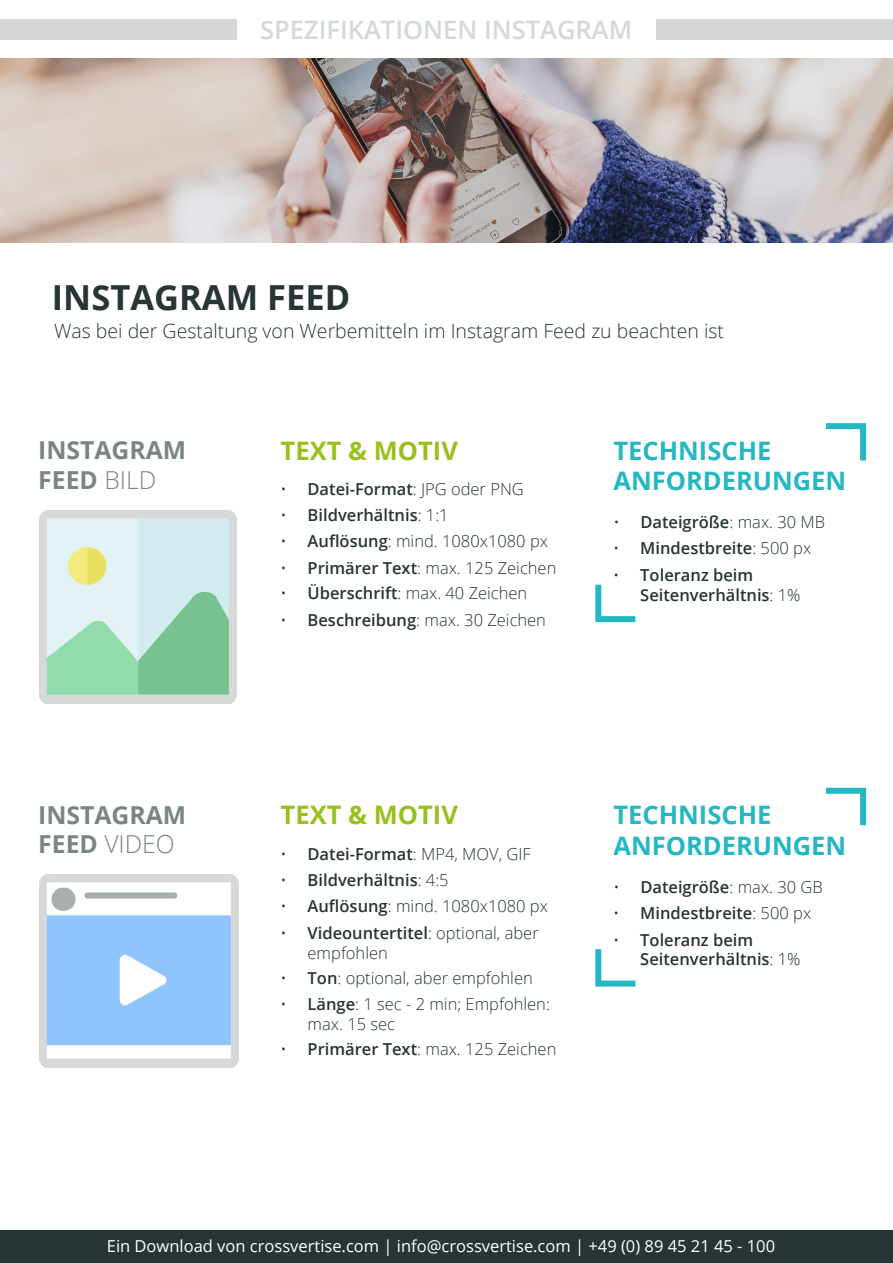
<style>
.page{position:relative;width:893px;height:1263px;background:#fff}
.page>*{position:absolute;margin:0;border:0;box-sizing:border-box;transform-origin:0 0}
.t1{font:700 34.5px "Open Sans";color:#283435}
.t2{font:700 25.5px/30.6px "Open Sans";color:#25b7c2}
.t3{font:600 25.5px "Open Sans";color:#d4d8d9}
.t4{font:700 25.5px "Open Sans";color:#98c01e}
.t5{font:700 24.75px/29.7px "Open Sans";color:#7c8585}
.t6{font:300 24.75px "Open Sans";color:#7c8585}
.t7{font:300 19.5px "Open Sans";color:#283435}
.t8{font:300 16.5px/19.8px "Open Sans";color:#283435}
.t9{font:600 16.5px/19.8px "Open Sans";color:#283435}
.t10{font:16.5px "Open Sans";color:#fff}
.s1{font-weight:300}
.s2{font-weight:600}
.s3{font-weight:700}
</style>
<div class="page">
<div style="left:0;top:19px;width:237px;height:20px;background:#d4d6d8"></div>
<div style="left:656px;top:19px;width:237px;height:20px;background:#d4d6d8"></div>
<img style="left:0;top:58px;width:893px;height:184px">
<div style="left:0;top:1230px;width:893px;height:33px;background:#283435"></div>
<svg style="left:826px;top:423px;width:41px;height:38px"></svg>
<svg style="left:826px;top:787px;width:41px;height:39px"></svg>
<svg style="left:595px;top:584px;width:41px;height:39px"></svg>
<svg style="left:595px;top:949px;width:41px;height:38px"></svg>
<img style="left:39px;top:511px;width:197px;height:193px">
<img style="left:40px;top:875px;width:198px;height:192px">
<h2 class="t3" style="left:260px;top:12px;width:374px">SPEZIFIKATIONEN INSTAGRAM</h2>
<h1 class="t1" style="left:52px;top:274px;width:300px">INSTAGRAM FEED</h1>
<p class="t7" style="left:54px;top:318px;width:672px">Was bei der Gestaltung von Werbemitteln im Instagram Feed zu beachten ist</p>
<h3 class="t5" style="left:38px;top:435px;width:150px">INSTAGRAM<br>FEED <span class="s1">BILD</span></h3>
<h2 class="t4" style="left:281px;top:432px;width:179px">TEXT &amp; MOTIV</h2>
<p class="t8" style="left:281px;top:479px;width:245px">• <span class="s2">Datei-Format</span>: JPG oder PNG</p>
<p class="t9" style="left:281px;top:505px;width:170px"><span class="s1">•</span> Bildverhältnis<span class="s1">: 1:1</span></p>
<p class="t8" style="left:281px;top:531px;width:269px">• <span class="s2">Auflösung</span>: mind. 1080x1080 px</p>
<p class="t8" style="left:281px;top:557px;width:277px">• <span class="s2">Primärer Text</span>: max. 125 Zeichen</p>
<p class="t8" style="left:281px;top:583px;width:248px">• <span class="s2">Überschrift</span>: max. 40 Zeichen</p>
<p class="t8" style="left:281px;top:610px;width:267px">• <span class="s2">Beschreibung</span>: max. 30 Zeichen</p>
<h2 class="t2" style="left:613px;top:434px;width:234px">TECHNISCHE<br>ANFORDERUNGEN</h2>
<p class="t8" style="left:613px;top:512px;width:213px">• <span class="s2">Dateigröße</span>: max. 30 MB</p>
<p class="t9" style="left:613px;top:538px;width:199px"><span class="s1">•</span> Mindestbreite<span class="s1">: 500 px</span></p>
<p class="t9" style="left:640px;top:565px;width:162px;text-indent:-27px"><span class="s1">•</span> Toleranz beim<br>Seitenverhältnis<span class="s1">: 1%</span></p>
<h3 class="t5" style="left:38px;top:799px;width:150px">INSTAGRAM</h3>
<h2 class="t4" style="left:281px;top:797px;width:179px">TEXT &amp; MOTIV</h2>
<h3 class="t6" style="left:38px;top:827px;width:138px"><span class="s3">FEED</span> VIDEO</h3>
<p class="t8" style="left:281px;top:844px;width:252px">• <span class="s2">Datei-Format</span>: MP4, MOV, GIF</p>
<p class="t9" style="left:281px;top:870px;width:170px"><span class="s1">•</span> Bildverhältnis<span class="s1">: 4:5</span></p>
<p class="t8" style="left:281px;top:896px;width:269px">• <span class="s2">Auflösung</span>: mind. 1080x1080 px</p>
<p class="t8" style="left:308px;top:923px;width:233px;text-indent:-27px">• <span class="s2">Videountertitel</span>: optional, aber empfohlen</p>
<p class="t8" style="left:281px;top:967px;width:254px">• <span class="s2">Ton</span>: optional, aber empfohlen</p>
<p class="t8" style="left:308px;top:994px;width:244px;text-indent:-27px">• <span class="s2">Länge</span>: 1 sec - 2 min; Empfohlen: max. 15 sec</p>
<p class="t8" style="left:281px;top:1039px;width:277px">• <span class="s2">Primärer Text</span>: max. 125 Zeichen</p>
<h2 class="t2" style="left:613px;top:799px;width:234px">TECHNISCHE<br>ANFORDERUNGEN</h2>
<p class="t8" style="left:613px;top:876px;width:211px">• <span class="s2">Dateigröße</span>: max. 30 GB</p>
<p class="t9" style="left:613px;top:903px;width:199px"><span class="s1">•</span> Mindestbreite<span class="s1">: 500 px</span></p>
<p class="t9" style="left:640px;top:929px;width:162px;text-indent:-27px"><span class="s1">•</span> Toleranz beim<br>Seitenverhältnis<span class="s1">: 1%</span></p>
<p class="t10" style="left:107px;top:1235px;width:670px">Ein Download von crossvertise.com | info@crossvertise.com | +49 (0) 89 45 21 45 - 100</p>
</div>
